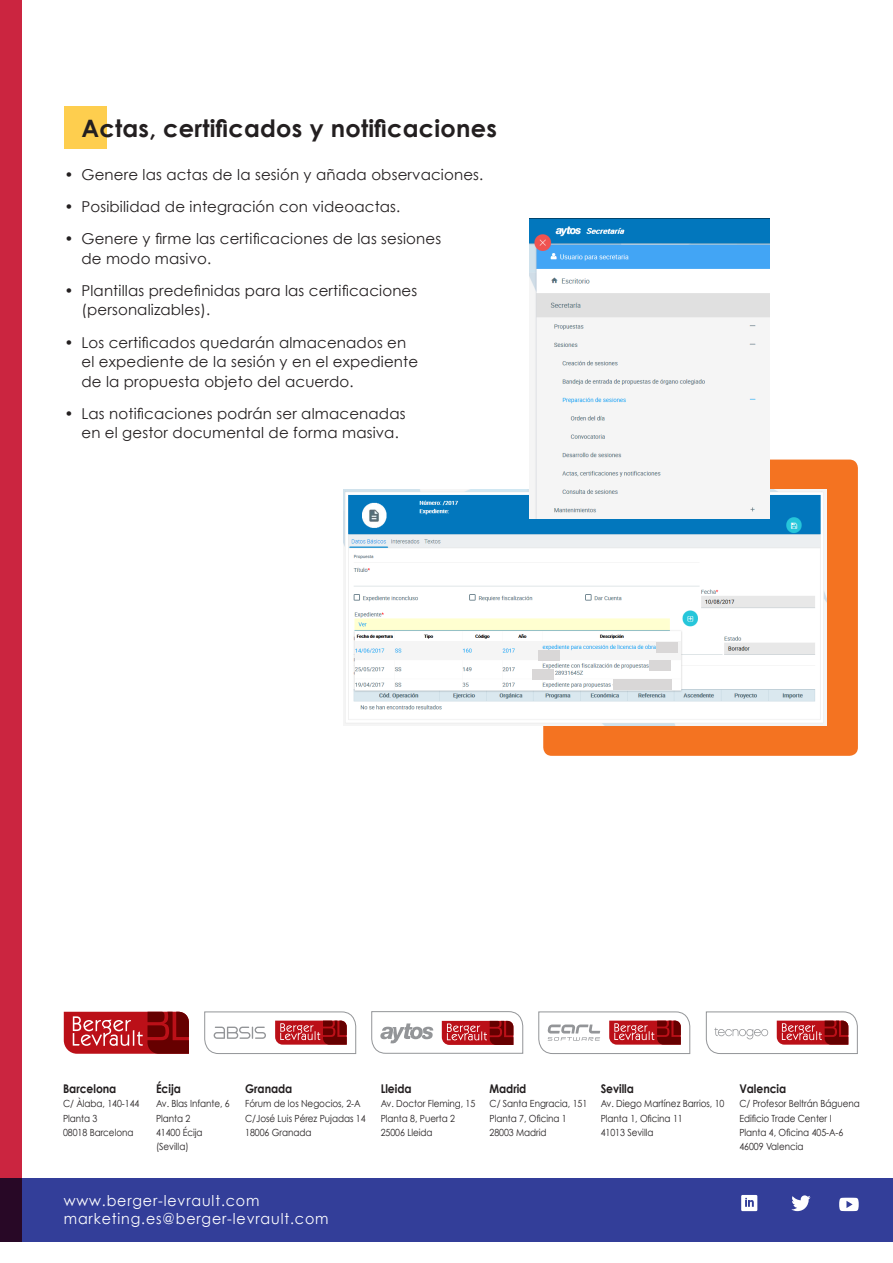
<style>
.page{position:relative;width:893px;height:1263px;background:#fff}
.page>*{position:absolute;margin:0;border:0;box-sizing:border-box;transform-origin:0 0}
.Destacado_1{font:700 24px "Century Gothic";letter-spacing:.01em;color:#231f20}
.Bol_1{font:15px/19.5px "Century Gothic";letter-spacing:.01em;color:#231f20}
.TXT_2{font:15px "Century Gothic";letter-spacing:.06em;color:#fff;scale:.95 1}
.TXT_2-2{font:700 12px "Century Gothic";letter-spacing:-.005em;color:#231f20;scale:.9 1}
.TXT_2-3{font:9.75px/14.2px "Century Gothic";letter-spacing:-.005em;color:#231f20;scale:.9 1}
</style>
<div class="page">
<div style="left:0;top:1178px;width:893px;height:64px;background:#333e99"></div>
<svg style="left:706px;top:1011px;width:152px;height:43px"></svg>
<svg style="left:538px;top:1011px;width:152px;height:43px"></svg>
<svg style="left:371px;top:1011px;width:152px;height:43px"></svg>
<svg style="left:204px;top:1011px;width:152px;height:43px"></svg>
<svg style="left:64px;top:1012px;width:125px;height:42px"></svg>
<div style="left:0;top:0;width:21px;height:1242px;background:#cb2540"></div>
<svg style="left:839px;top:1198px;width:20px;height:13px"></svg>
<svg style="left:791px;top:1195px;width:20px;height:16px"></svg>
<svg style="left:741px;top:1195px;width:16px;height:16px"></svg>
<div style="left:543px;top:460px;width:315px;height:296px;background:#f47321;border-radius:9px"></div>
<div style="left:64px;top:106px;width:43px;height:43px;background:#fece4e"></div>
<img style="left:343px;top:490px;width:483px;height:236px">
<div style="left:656px;top:642px;width:21px;height:10px;background:#d9d7d7"></div>
<div style="left:539px;top:651px;width:21px;height:10px;background:#d9d7d7"></div>
<div style="left:650px;top:661px;width:21px;height:10px;background:#d9d7d7"></div>
<div style="left:532px;top:669px;width:22px;height:10px;background:#d9d7d7"></div>
<div style="left:613px;top:679px;width:58px;height:11px;background:#d9d7d7"></div>
<img style="left:529px;top:218px;width:241px;height:300px">
<p class="Destacado_1" style="left:81px;top:113px;width:417px">Actas, certificados y notificaciones</p>
<p class="Bol_1" style="left:64px;top:164px;width:420px">• Genere las actas de la sesión y añada observaciones.</p>
<p class="Bol_1" style="left:64px;top:197px;width:337px">• Posibilidad de integración con videoactas.</p>
<p class="Bol_1" style="left:81px;top:229px;width:361px;text-indent:-17px">• Genere y firme las certificaciones de las sesiones de modo masivo.</p>
<p class="Bol_1" style="left:81px;top:281px;width:337px;text-indent:-17px">• Plantillas predefinidas para las certificaciones (personalizables).</p>
<p class="Bol_1" style="left:81px;top:332px;width:338px;text-indent:-17px">• Los certificados quedarán almacenados en el expediente de la sesión y en el expediente de la propuesta objeto del acuerdo.</p>
<p class="Bol_1" style="left:81px;top:404px;width:326px;text-indent:-17px">• Las notificaciones podrán ser almacenadas en el gestor documental de forma masiva.</p>
<p class="TXT_2-2" style="left:63px;top:1081px;width:61px">Barcelona</p>
<p class="TXT_2-3" style="left:63px;top:1096px;width:86px">C/ Àlaba, 140-144</p>
<p class="TXT_2-3" style="left:63px;top:1111px;width:40px">Planta 3</p>
<p class="TXT_2-3" style="left:63px;top:1125px;width:80px">08018 Barcelona</p>
<p class="TXT_2-2" style="left:156px;top:1081px;width:29px">Écija</p>
<p class="TXT_2-3" style="left:156px;top:1096px;width:83px">Av. Blas Infante, 6<br>Planta 2</p>
<p class="TXT_2-3" style="left:156px;top:1125px;width:53px">41400 Écija (Sevilla)</p>
<p class="TXT_2-2" style="left:245px;top:1081px;width:54px">Granada</p>
<p class="TXT_2-3" style="left:245px;top:1096px;width:130px">Fórum de los Negocios, 2-A</p>
<p class="TXT_2-3" style="left:245px;top:1111px;width:135px">C/José Luis Pérez Pujadas 14</p>
<p class="TXT_2-3" style="left:245px;top:1125px;width:75px">18006 Granada</p>
<p class="TXT_2-2" style="left:381px;top:1081px;width:36px">Lleida</p>
<p class="TXT_2-3" style="left:381px;top:1096px;width:107px">Av. Doctor Fleming, 15<br>Planta 8, Puerta 2</p>
<p class="TXT_2-3" style="left:381px;top:1125px;width:59px">25006 Lleida</p>
<p class="TXT_2-2" style="left:490px;top:1081px;width:43px">Madrid</p>
<p class="TXT_2-3" style="left:490px;top:1096px;width:110px">C/ Santa Engracia, 151<br>Planta 7, Oficina 1</p>
<p class="TXT_2-3" style="left:490px;top:1125px;width:65px">28003 Madrid</p>
<p class="TXT_2-2" style="left:601px;top:1081px;width:38px">Sevilla</p>
<p class="TXT_2-3" style="left:601px;top:1096px;width:139px">Av. Diego Martínez Barrios, 10</p>
<p class="TXT_2-3" style="left:601px;top:1111px;width:93px">Planta 1, Oficina 11</p>
<p class="TXT_2-3" style="left:601px;top:1125px;width:60px">41013 Sevilla</p>
<p class="TXT_2-2" style="left:739px;top:1081px;width:54px">Valencia</p>
<p class="TXT_2-3" style="left:739px;top:1096px;width:136px">C/ Profesor Beltrán Báguena</p>
<p class="TXT_2-3" style="left:739px;top:1111px;width:104px">Edificio Trade Center I</p>
<p class="TXT_2-3" style="left:739px;top:1125px;width:117px">Planta 4, Oficina 405-A-6</p>
<p class="TXT_2-3" style="left:739px;top:1139px;width:73px">46009 Valencia</p>
<p class="TXT_2" style="left:64px;top:1191px;width:207px">www.berger-levrault.com</p>
<p class="TXT_2" style="left:64px;top:1209px;width:280px">marketing.es@berger-levrault.com</p>
</div>
